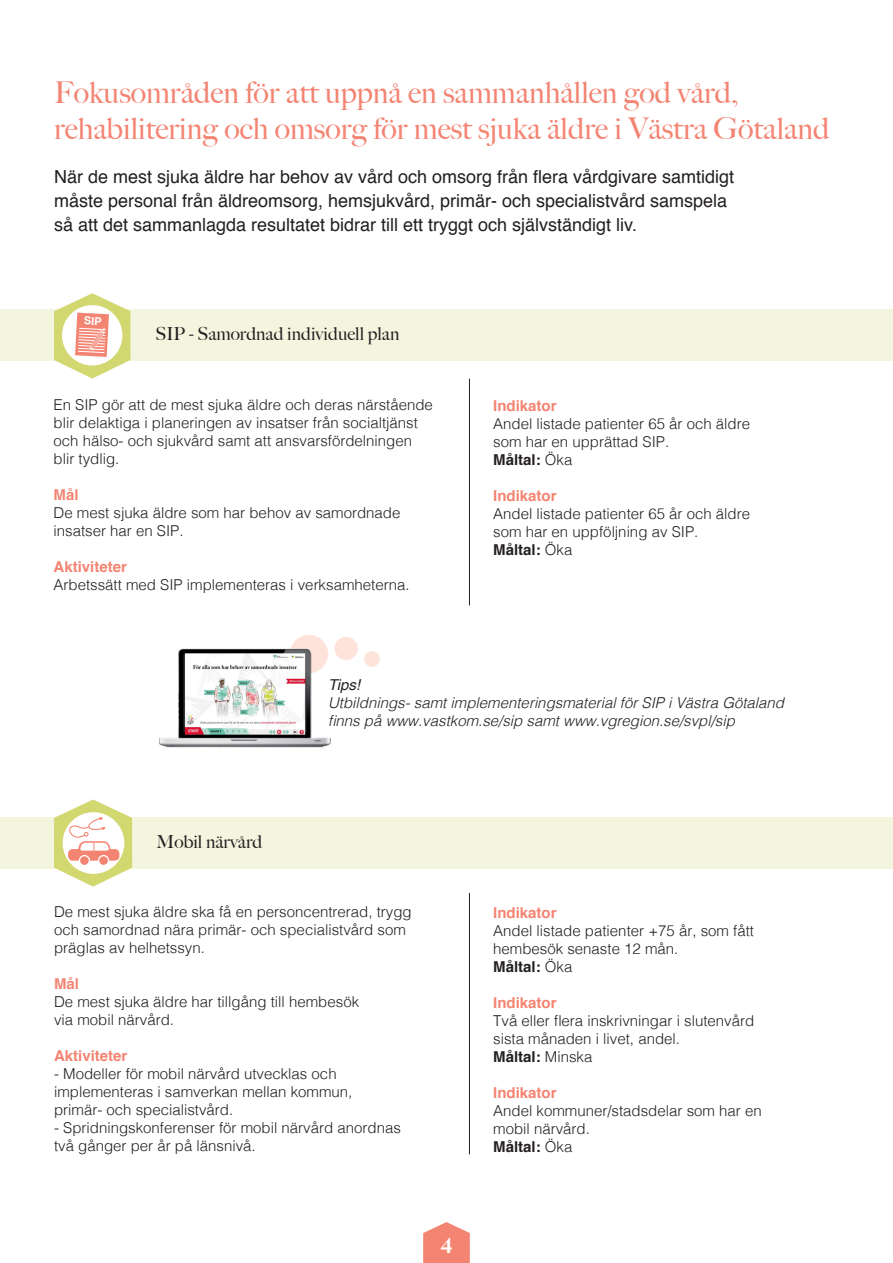
<style>
.page{position:relative;width:893px;height:1263px;background:#fff}
.page>*{position:absolute;margin:0;border:0;box-sizing:border-box;transform-origin:0 0}
.t1{font:500 30px/36px "Big Caslon";color:#f48472}
.t2{font:700 22.5px "Adobe Caslon Pro";color:#fff}
.t3{font:18px "Helvetica";color:#231f20}
.t4{font:500 18px "Big Caslon";color:#231f20}
.t5{font:300 15px/18px "Helvetica";color:#231f20}
.t6{font:italic 300 15px/18px "Helvetica";color:#231f20}
.t7{font:700 15px "Helvetica";color:#f48472}
.t8{font:700 15px "Helvetica";color:#231f20}
.s1{font-weight:300}
.s2{font-weight:400}
</style>
<div class="page">
<svg style="left:423px;top:1222px;width:47px;height:41px;background:#f59585"></svg>
<div style="left:0;top:817px;width:893px;height:51px;background:#f4f5df"></div>
<svg style="left:54px;top:799px;width:78px;height:87px"></svg>
<hr style="left:469px;top:893px;width:1px;height:261px;background:#231f20">
<div style="left:0;top:310px;width:893px;height:51px;background:#f4f5df"></div>
<hr style="left:469px;top:379px;width:1px;height:226px;background:#231f20">
<div style="left:290px;top:635px;width:38px;height:38px;background:#fde3da;border-radius:50%"></div>
<div style="left:334px;top:637px;width:24px;height:23px;background:#fde3da;border-radius:50%"></div>
<div style="left:364px;top:651px;width:16px;height:16px;background:#fde3da;border-radius:50%"></div>
<img style="left:160px;top:646px;width:171px;height:102px">
<svg style="left:54px;top:293px;width:76px;height:85px"></svg>
<p class="t1" style="left:54px;top:73px;width:777px">Fokusområden för att uppnå en sammanhållen god vård, rehabilitering och omsorg för mest sjuka äldre i Västra Götaland</p>
<p class="t3" style="left:54px;top:162px;width:682px">När de mest sjuka äldre har behov av vård och omsorg från flera vårdgivare samtidigt</p>
<p class="t3" style="left:54px;top:186px;width:675px">måste personal från äldreomsorg, hemsjukvård, primär- och specialistvård samspela</p>
<p class="t3" style="left:54px;top:210px;width:584px">så att det sammanlagda resultatet bidrar till ett tryggt och självständigt liv.</p>
<p class="t4" style="left:155px;top:319px;width:245px">SIP - Samordnad individuell plan</p>
<p class="t5" style="left:54px;top:395px;width:381px">En SIP gör att de mest sjuka äldre och deras närstående</p>
<p class="t5" style="left:54px;top:413px;width:366px">blir delaktiga i planeringen av insatser från socialtjänst</p>
<p class="t5" style="left:54px;top:431px;width:360px">och hälso- och sjukvård samt att ansvarsfördelningen blir tydlig.</p>
<p class="t7" style="left:54px;top:483px;width:27px">Mål</p>
<p class="t5" style="left:54px;top:503px;width:348px">De mest sjuka äldre som har behov av samordnade</p>
<p class="t5" style="left:54px;top:521px;width:132px">insatser har en SIP.</p>
<p class="t7" style="left:54px;top:555px;width:75px">Aktiviteter</p>
<p class="t5" style="left:54px;top:575px;width:357px">Arbetssätt med SIP implementeras i verksamheterna.</p>
<p class="t7" style="left:493px;top:393px;width:65px">Indikator</p>
<p class="t5" style="left:493px;top:413px;width:258px">Andel listade patienter 65 år och äldre som har en upprättad SIP.</p>
<p class="t8" style="left:493px;top:447px;width:81px">Måltal: <span class="s1">Öka</span></p>
<p class="t7" style="left:493px;top:483px;width:65px">Indikator</p>
<p class="t5" style="left:493px;top:503px;width:258px">Andel listade patienter 65 år och äldre som har en uppföljning av SIP.</p>
<p class="t8" style="left:493px;top:537px;width:81px">Måltal: <span class="s1">Öka</span></p>
<p class="t4" style="left:157px;top:827px;width:107px">Mobil närvård</p>
<p class="t6" style="left:328px;top:674px;width:457px"><span class="s2">Tips!<br></span>Utbildnings- samt implementeringsmaterial för SIP i Västra Götaland finns på www.vastkom.se/sip samt www.vgregion.se/svpl/sip</p>
<p class="t5" style="left:54px;top:902px;width:359px">De mest sjuka äldre ska få en personcentrerad, trygg och samordnad nära primär- och specialistvård som</p>
<p class="t5" style="left:54px;top:938px;width:152px">präglas av helhetssyn.</p>
<p class="t7" style="left:54px;top:972px;width:27px">Mål</p>
<p class="t5" style="left:54px;top:992px;width:307px">De mest sjuka äldre har tillgång till hembesök</p>
<p class="t5" style="left:54px;top:1010px;width:122px">via mobil närvård.</p>
<p class="t7" style="left:54px;top:1044px;width:75px">Aktiviteter</p>
<p class="t5" style="left:54px;top:1064px;width:300px">- Modeller för mobil närvård utvecklas och implementeras i samverkan mellan kommun, primär- och specialistvård.</p>
<p class="t5" style="left:54px;top:1118px;width:348px">- Spridningskonferenser för mobil närvård anordnas två gånger per år på länsnivå.</p>
<h2 class="t2" style="left:441px;top:1232px;width:13px">4</h2>
<p class="t7" style="left:493px;top:900px;width:65px">Indikator</p>
<p class="t5" style="left:493px;top:920px;width:262px">Andel listade patienter +75 år, som fått hembesök senaste 12 mån.</p>
<p class="t8" style="left:493px;top:954px;width:81px">Måltal: <span class="s1">Öka</span></p>
<p class="t7" style="left:493px;top:990px;width:65px">Indikator</p>
<p class="t5" style="left:493px;top:1010px;width:262px">Två eller flera inskrivningar i slutenvård sista månaden i livet, andel.</p>
<p class="t8" style="left:493px;top:1044px;width:101px">Måltal: <span class="s1">Minska</span></p>
<p class="t7" style="left:493px;top:1080px;width:65px">Indikator</p>
<p class="t5" style="left:493px;top:1100px;width:270px">Andel kommuner/stadsdelar som har en mobil närvård.</p>
<p class="t8" style="left:493px;top:1134px;width:81px">Måltal: <span class="s1">Öka</span></p>
</div>
